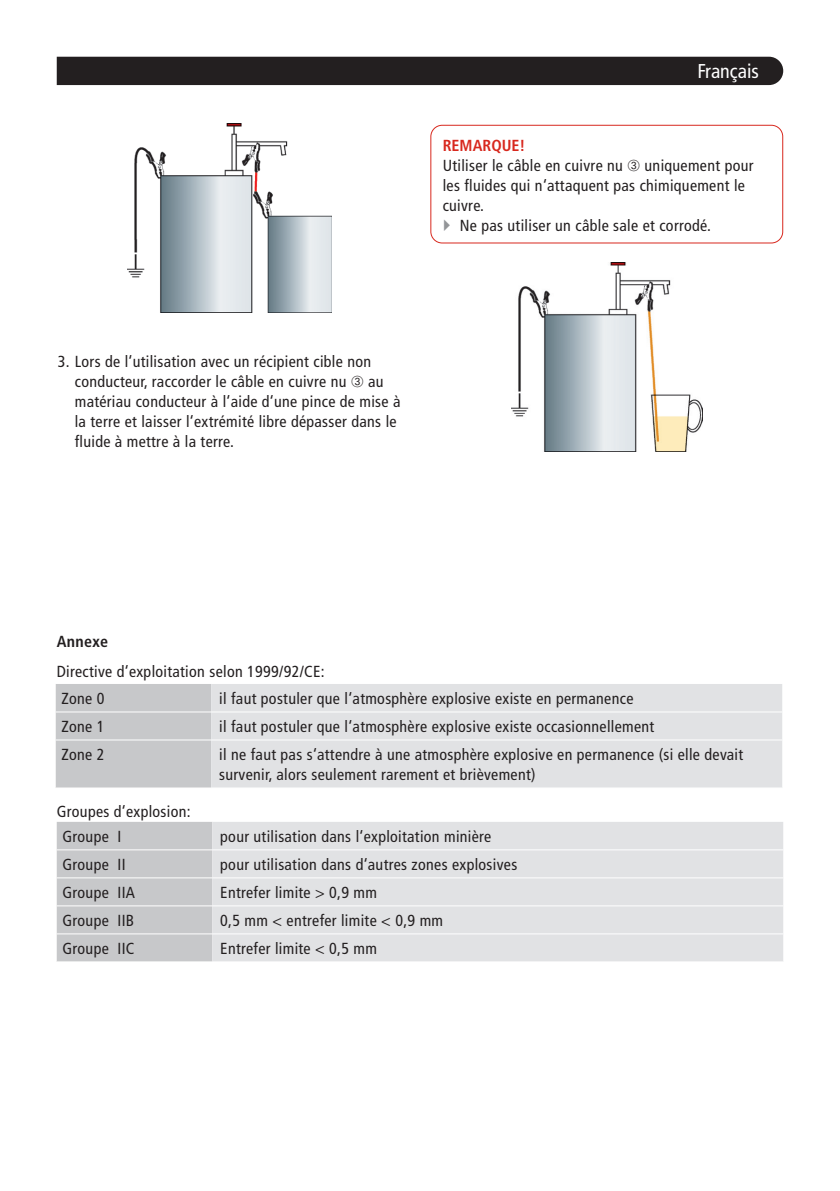
<style>
.page{position:relative;width:840px;height:1191px;background:#fff}
.page>*{position:absolute;margin:0;border:0;box-sizing:border-box;transform-origin:0 0}
.t1{font:condensed 20px "Frutiger LT Pro";color:#fff}
.t2{font:condensed 16px/20px "Frutiger LT Pro";letter-spacing:.02em;color:#231f20}
.t3{font:700 condensed 16px "Frutiger LT Pro";color:#d8281e}
.t4{font:700 condensed 16px "Frutiger LT Pro";letter-spacing:.02em;color:#231f20}
</style>
<div class="page">
<div style="left:57px;top:57px;width:725px;height:28px;background:#231f20"></div>
<div style="left:56px;top:684px;width:155px;height:103px;background:#c7c8ca"></div>
<div style="left:211px;top:684px;width:570px;height:103px;background:#e1e2e4"></div>
<hr style="left:56px;top:711px;width:155px;height:1px;background:#fff">
<hr style="left:211px;top:711px;width:570px;height:1px;background:#fff">
<hr style="left:56px;top:739px;width:155px;height:1px;background:#fff">
<hr style="left:211px;top:739px;width:570px;height:1px;background:#fff">
<div style="left:57px;top:822px;width:155px;height:139px;background:#c7c8ca"></div>
<div style="left:212px;top:822px;width:570px;height:139px;background:#e1e2e4"></div>
<hr style="left:57px;top:849px;width:155px;height:1px;background:#fff">
<hr style="left:212px;top:849px;width:570px;height:1px;background:#fff">
<hr style="left:57px;top:877px;width:155px;height:1px;background:#fff">
<hr style="left:212px;top:877px;width:570px;height:1px;background:#fff">
<hr style="left:57px;top:905px;width:155px;height:1px;background:#fff">
<hr style="left:212px;top:905px;width:570px;height:1px;background:#fff">
<hr style="left:57px;top:933px;width:155px;height:1px;background:#fff">
<hr style="left:212px;top:933px;width:570px;height:1px;background:#fff">
<img style="left:128px;top:123px;width:204px;height:189px">
<img style="left:511px;top:262px;width:191px;height:190px">
<div style="left:430px;top:125px;width:352px;height:118px;border:1px solid #d8281e;border-radius:11px"></div>
<p class="t1" style="left:697px;top:60px;width:63px">Français</p>
<p class="t3" style="left:442px;top:136px;width:84px">REMARQUE!</p>
<p class="t2" style="left:442px;top:156px;width:312px">Utiliser le câble en cuivre nu ➂ uniquement pour</p>
<p class="t2" style="left:442px;top:176px;width:303px">les fluides qui n‘attaquent pas chimiquement le</p>
<p class="t2" style="left:442px;top:196px;width:43px">cuivre.</p>
<p class="t2" style="left:459px;top:216px;width:252px">Ne pas utiliser un câble sale et corrodé.</p>
<p class="t2" style="left:75px;top:351px;width:327px;text-indent:-17px">3. Lors de l‘utilisation avec un récipient cible non conducteur, raccorder le câble en cuivre nu ➂ au matériau conducteur à l‘aide d‘une pince de mise à la terre et laisser l‘extrémité libre dépasser dans le fluide à mettre à la terre.</p>
<p class="t4" style="left:57px;top:632px;width:53px">Annexe</p>
<p class="t2" style="left:57px;top:661px;width:269px">Directive d‘exploitation selon 1999/92/CE:</p>
<p class="t2" style="left:61px;top:688px;width:45px">Zone 0</p>
<p class="t2" style="left:219px;top:688px;width:415px">il faut postuler que l‘atmosphère explosive existe en permanence</p>
<p class="t2" style="left:61px;top:716px;width:45px">Zone 1</p>
<p class="t2" style="left:219px;top:716px;width:436px">il faut postuler que l‘atmosphère explosive existe occasionnellement</p>
<p class="t2" style="left:61px;top:744px;width:45px">Zone 2</p>
<p class="t2" style="left:219px;top:744px;width:525px">il ne faut pas s‘attendre à une atmosphère explosive en permanence (si elle devait survenir, alors seulement rarement et brièvement)</p>
<p class="t2" style="left:57px;top:801px;width:135px">Groupes d‘explosion:</p>
<p class="t2" style="left:62px;top:826px;width:60px">Groupe I</p>
<p class="t2" style="left:220px;top:826px;width:272px">pour utilisation dans l‘exploitation minière</p>
<p class="t2" style="left:62px;top:854px;width:65px">Groupe II</p>
<p class="t2" style="left:220px;top:854px;width:298px">pour utilisation dans d‘autres zones explosives</p>
<p class="t2" style="left:62px;top:882px;width:74px">Groupe IIA</p>
<p class="t2" style="left:220px;top:882px;width:158px">Entrefer limite &gt; 0,9 mm</p>
<p class="t2" style="left:62px;top:910px;width:73px">Groupe IIB</p>
<p class="t2" style="left:220px;top:910px;width:224px">0,5 mm &lt; entrefer limite &lt; 0,9 mm</p>
<p class="t2" style="left:62px;top:938px;width:73px">Groupe IIC</p>
<p class="t2" style="left:220px;top:938px;width:158px">Entrefer limite &lt; 0,5 mm</p>
</div>
